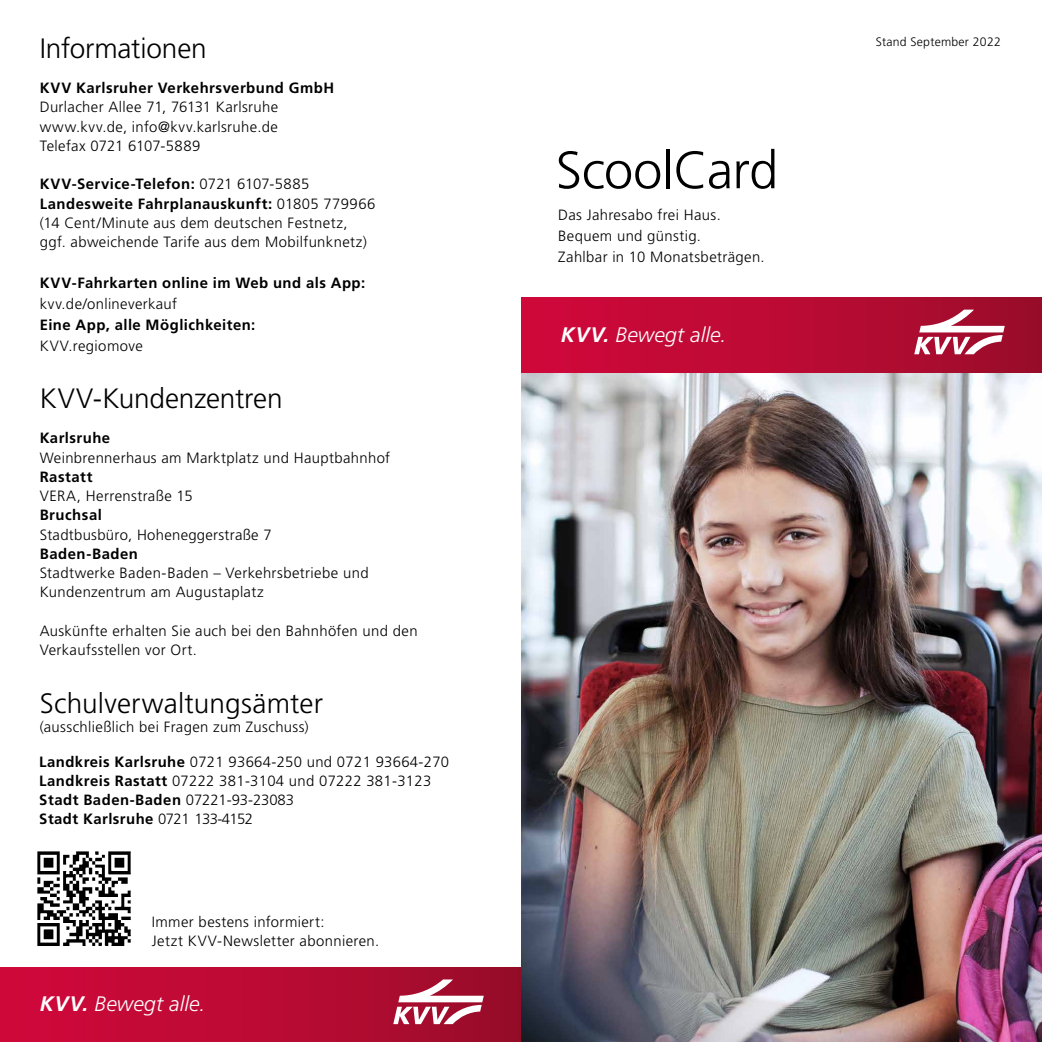
<style>
.page{position:relative;width:1042px;height:1042px;background:#fff}
.page>*{position:absolute;margin:0;border:0;box-sizing:border-box;transform-origin:0 0}
.t1{font:300 52.5px "Frutiger LT Std";letter-spacing:-.01em;color:#000}
.t2{font:300 28px "Frutiger LT Std";color:#000}
.t3{font:italic 300 21px "Frutiger LT Std";color:#fff}
.t4{font:300 14.88px/19.2px "Frutiger LT Std";letter-spacing:.025em;color:#000}
.t5{font:700 14.88px "Frutiger LT Std";letter-spacing:.03em;color:#000}
.t6{font:300 12.25px "Frutiger LT Std";letter-spacing:.02em;color:#000}
.s1{font-weight:700}
</style>
<div class="page">
<div style="left:0;top:967px;width:521px;height:75px;background:linear-gradient(to right,#d4083c,#9b0d2a)"></div>
<svg style="left:393px;top:979px;width:91px;height:45px"></svg>
<img style="left:37px;top:851px;width:94px;height:95px">
<img style="left:521px;top:372px;width:521px;height:670px">
<div style="left:521px;top:298px;width:521px;height:74px;background:linear-gradient(to right,#d4083c,#9e0e2b)"></div>
<svg style="left:914px;top:310px;width:91px;height:44px"></svg>
<h2 class="t2" style="left:40px;top:33px;width:169px">Informationen</h2>
<p class="t5" style="left:40px;top:79px;width:296px">KVV Karlsruher Verkehrsverbund GmbH</p>
<p class="t4" style="left:40px;top:98px;width:240px;text-align:justify">Durlacher Allee 71, 76131 Karlsruhe www.kvv.de, info@kvv.karlsruhe.de Telefax 0721 6107-5889</p>
<p class="t4" style="left:40px;top:175px;width:337px"><span class="s1">KVV-Service-Telefon:</span> 0721 6107-5885<br><span class="s1">Landesweite Fahrplanauskunft:</span> 01805 779966 (14 Cent/Minute aus dem deutschen Festnetz, ggf. abweichende Tarife aus dem Mobilfunknetz)</p>
<p class="t5" style="left:40px;top:274px;width:327px">KVV-Fahrkarten online im Web und als App:</p>
<p class="t4" style="left:40px;top:294px;width:139px">kvv.de/onlineverkauf</p>
<p class="t5" style="left:40px;top:316px;width:217px">Eine App, alle Möglichkeiten:</p>
<p class="t4" style="left:40px;top:336px;width:105px">KVV.regiomove</p>
<h2 class="t2" style="left:40px;top:383px;width:244px">KVV-Kundenzentren</h2>
<p class="t5" style="left:40px;top:429px;width:72px">Karlsruhe</p>
<p class="t4" style="left:40px;top:448px;width:352px">Weinbrennerhaus am Marktplatz und Hauptbahnhof</p>
<p class="t5" style="left:40px;top:468px;width:54px">Rastatt</p>
<p class="t4" style="left:40px;top:486px;width:154px">VERA, Herrenstraße 15</p>
<p class="t5" style="left:40px;top:506px;width:64px">Bruchsal</p>
<p class="t4" style="left:40px;top:525px;width:233px">Stadtbusbüro, Hoheneggerstraße 7</p>
<p class="t5" style="left:40px;top:545px;width:100px">Baden-Baden</p>
<p class="t4" style="left:40px;top:563px;width:330px">Stadtwerke Baden-Baden – Verkehrsbetriebe und<br>Kundenzentrum am Augustaplatz</p>
<p class="t4" style="left:40px;top:621px;width:379px">Auskünfte erhalten Sie auch bei den Bahnhöfen und den<br>Verkaufsstellen vor Ort.</p>
<h2 class="t2" style="left:40px;top:687px;width:285px">Schulverwaltungsämter</h2>
<p class="t4" style="left:40px;top:717px;width:270px">(ausschließlich bei Fragen zum Zuschuss)</p>
<p class="t4" style="left:39px;top:752px;width:411px"><span class="s1">Landkreis Karlsruhe</span> 0721 93664-250 und 0721 93664-270<br><span class="s1">Landkreis Rastatt</span> 07222 381-3104 und 07222 381-3123<br><span class="s1">Stadt Baden-Baden</span> 07221-93-23083<br><span class="s1">Stadt Karlsruhe</span> 0721 133-4152</p>
<p class="t4" style="left:152px;top:912px;width:229px">Immer bestens informiert:<br>Jetzt KVV-Newsletter abonnieren.</p>
<h3 class="t3" style="left:40px;top:992px;width:167px"><span class="s1">KVV.</span> Bewegt alle.</h3>
<h1 class="t1" style="left:556px;top:140px;width:224px">ScoolCard</h1>
<p class="t4" style="left:558px;top:204px;width:208px;line-height:21px">Das Jahresabo frei Haus.<br>Bequem und günstig.<br>Zahlbar in 10 Monatsbeträgen.</p>
<h3 class="t3" style="left:561px;top:322px;width:167px"><span class="s1">KVV.</span> Bewegt alle.</h3>
<p class="t6" style="left:876px;top:35px;width:127px">Stand September 2022</p>
</div>
